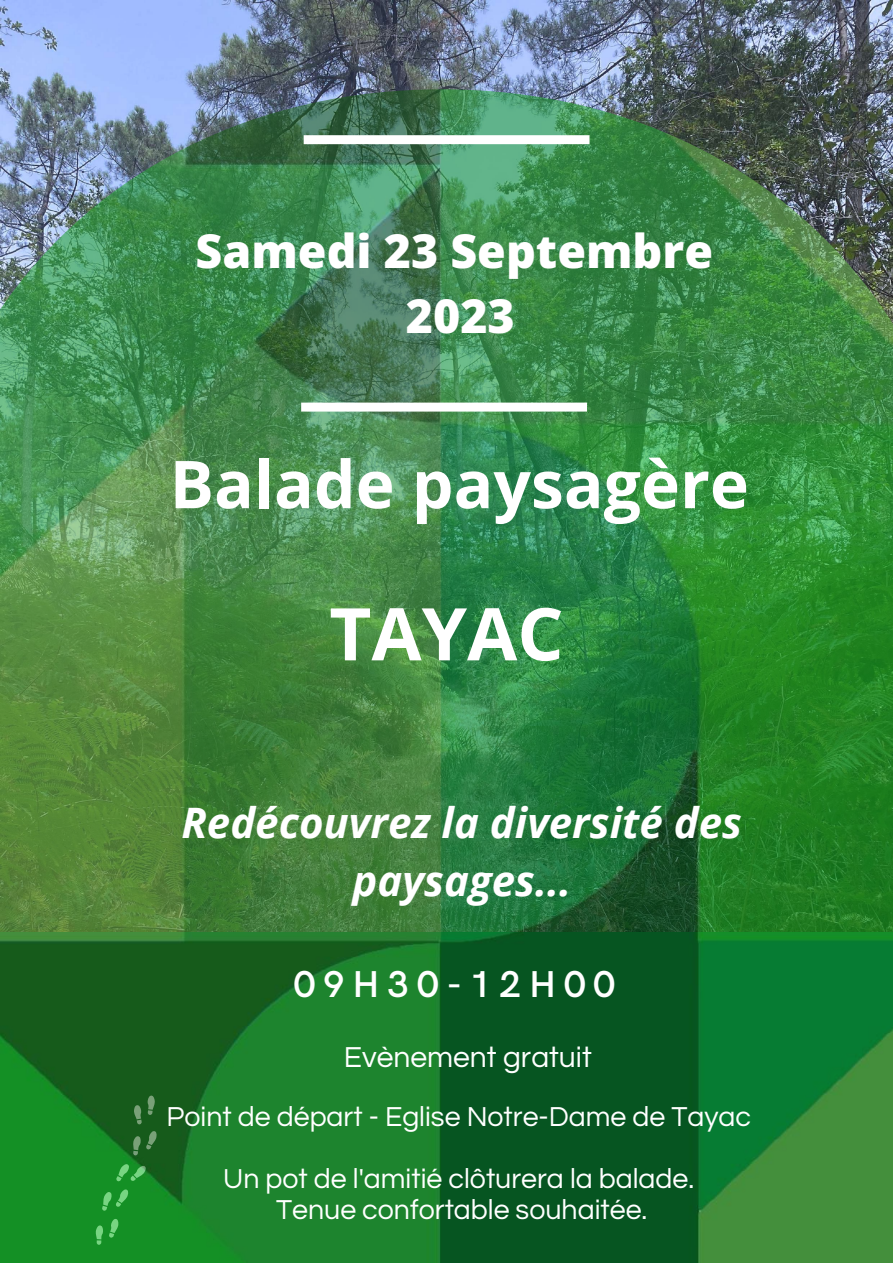
<style>
.page{position:relative;width:893px;height:1263px;background:#fff}
.page>*{position:absolute;margin:0;border:0;box-sizing:border-box;transform-origin:0 0}
.t1{font:700 72.75px "Open Sans";color:#fff}
.t2{font:700 66px "Open Sans";color:#fff}
.t3{font:800 46.5px/64.7px "Open Sans";color:#fff;text-align:center}
.t4{font:italic 700 42px/58.5px "Open Sans";color:#fff;text-align:center}
.t5{font:600 37.5px "HK Grotesk";letter-spacing:.21em;color:#fff}
.t6{font:30px "Questrial";color:#fff}
.t7{font:28.5px/61.9px "Questrial";color:#fff;text-align:center}
</style>
<div class="page">
<img style="left:0;top:0;width:893px;height:89px">
<img style="left:0;top:89px;width:893px;height:1174px">
<div style="left:304px;top:135px;width:285px;height:9px;background:#fff"></div>
<div style="left:301px;top:403px;width:286px;height:9px;background:#fff"></div>
<h3 class="t3" style="left:196px;top:218px;width:519px">Samedi 23 Septembre<br>2023</h3>
<h2 class="t2" style="left:170px;top:438px;width:581px">Balade paysagère</h2>
<h1 class="t1" style="left:329px;top:583px;width:236px">TAYAC</h1>
<h3 class="t4" style="left:181px;top:792px;width:562px">Redécouvrez la diversité des paysages...</h3>
<h3 class="t5" style="left:294px;top:963px;width:323px">09H30-12H00</h3>
<p class="t6" style="left:344px;top:1042px;width:249px">Evènement gratuit</p>
<p class="t7" style="left:167px;top:1086px;width:586px">Point de départ - Eglise Notre-Dame de Tayac<br>Un pot de l'amitié clôturera la balade.</p>
<p class="t7" style="left:276px;top:1179px;width:373px">Tenue confortable souhaitée.</p>
</div>
